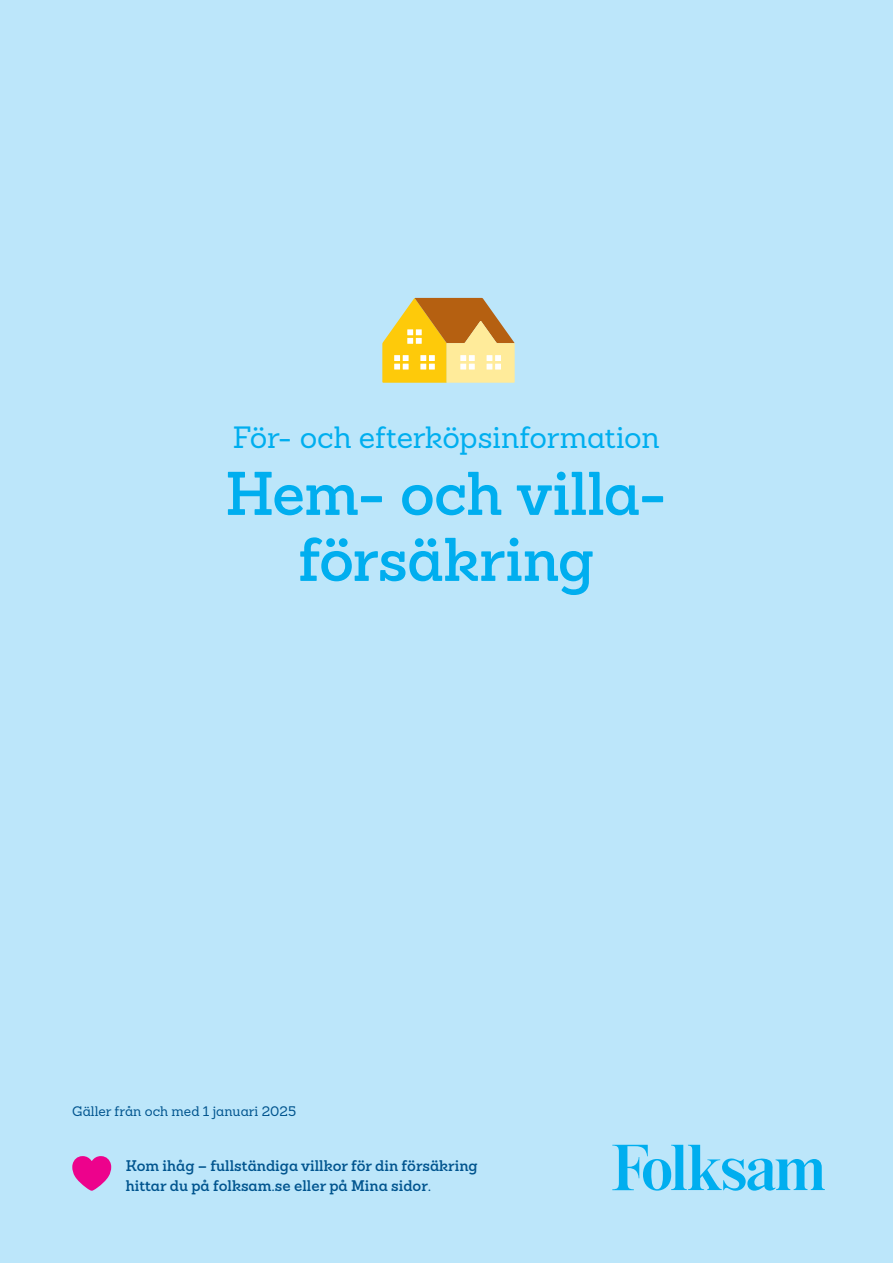
<style>
.page{position:relative;width:893px;height:1263px;background:#bce6fa}
.page>*{position:absolute;margin:0;border:0;box-sizing:border-box;transform-origin:0 0}
.Omslag_rubrik_40_44_Blå2{font:600 60px/66px "Sanchez Folksam";letter-spacing:-.015em;color:#00aeef;text-align:center}
.t1{font:500 30px "Sanchez Folksam";letter-spacing:-.01em;color:#00aeef}
.t2{font:600 15px/19.5px "Sanchez Folksam";color:#00548e}
.Gäller_fr_o_m_omslag{font:500 13.5px "Sanchez Folksam";color:#00548e}
</style>
<div class="page">
<svg style="left:612px;top:1145px;width:213px;height:46px"></svg>
<svg style="left:72px;top:1156px;width:39px;height:35px"></svg>
<svg style="left:382px;top:298px;width:133px;height:85px;background:#e3bf5f"></svg>
<h2 class="t1" style="left:233px;top:418px;width:428px">För- och efterköpsinformation</h2>
<p class="Omslag_rubrik_40_44_Blå2" style="left:225px;top:460px;width:443px">Hem- och villa&shy;försäkring</p>
<p class="Gäller_fr_o_m_omslag" style="left:72px;top:1102px;width:225px">Gäller från och med 1 januari 2025</p>
<p class="t2" style="left:126px;top:1156px;width:353px">Kom ihåg – fullständiga villkor för din försäkring hittar du på folksam.se eller på Mina sidor.</p>
</div>
